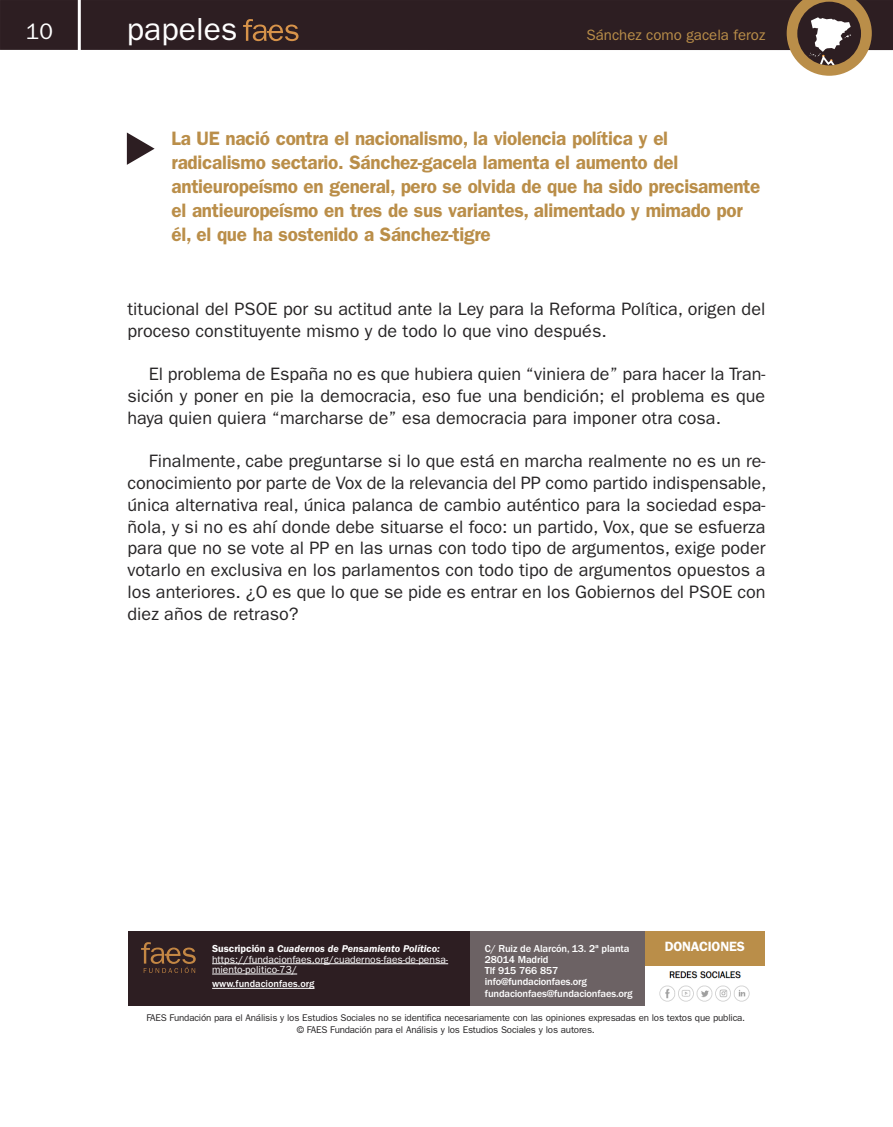
<style>
.page{position:relative;width:893px;height:1127px;background:#fff}
.page>*{position:absolute;margin:0;border:0;box-sizing:border-box;transform-origin:0 0}
.t1{font:31.95px "Franklin Gothic";color:#fff}
.t2{font:22.5px "Franklin Gothic";color:#fff}
.t3{font:600 19.5px/24px "Franklin Gothic";letter-spacing:-.015em;color:#ba8e49}
.t4{font:18px/21.8px "Franklin Gothic";color:#272526;text-align:justify}
.t5{font:15px "Franklin Gothic";color:#ba8e49}
.t6{font:600 13.5px "Franklin Gothic";letter-spacing:-.015em;color:#fff}
.t7{font:500 10.5px/11.2px "Franklin Gothic";letter-spacing:-.015em;color:#fff}
.t8{font:10.2px/10.2px "Franklin Gothic";color:#fff}
.t9{font:500 10.2px "Franklin Gothic";color:#fff}
.t10{font:9.75px/12px "Franklin Gothic";letter-spacing:-.02em;color:#272526;text-align:center}
.s1{font-weight:600}
.s2{font-weight:600;font-style:italic}
</style>
<div class="page">
<div style="left:0;top:0;width:893px;height:50px;background:#2d1e22"></div>
<svg style="left:243px;top:19px;width:56px;height:23px"></svg>
<svg style="left:787px;top:0;width:85px;height:76px"></svg>
<hr style="left:78px;top:0;width:3px;height:52px;background:#fff">
<svg style="left:127px;top:132px;width:28px;height:33px"></svg>
<div style="left:644px;top:931px;width:121px;height:34px;background:#ba8e49"></div>
<div style="left:128px;top:931px;width:343px;height:74px;background:#2d1e22"></div>
<svg style="left:141px;top:942px;width:55px;height:31px"></svg>
<div style="left:471px;top:931px;width:174px;height:74px;background:#6c6264"></div>
<hr style="left:212px;top:963px;width:234px;height:1px;background:#fff">
<hr style="left:212px;top:974px;width:85px;height:1px;background:#fff">
<hr style="left:212px;top:988px;width:103px;height:1px;background:#fff">
<img style="left:659px;top:971px;width:91px;height:31px">
<p class="t2" style="left:26px;top:19px;width:29px">10</p>
<h1 class="t1" style="left:127px;top:11px;width:112px">papeles</h1>
<p class="t5" style="left:586px;top:26px;width:180px">Sánchez como gacela feroz</p>
<p class="t3" style="left:172px;top:126px;width:590px">La UE nació contra el nacionalismo, la violencia política y el radicalismo sectario. Sánchez-gacela lamenta el aumento del antieuropeísmo en general, pero se olvida de que ha sido precisamente el antieuropeísmo en tres de sus variantes, alimentado y mimado por él, el que ha sostenido a Sánchez-tigre</p>
<p class="t4" style="left:128px;top:298px;width:639px">titucional del PSOE por su actitud ante la Ley para la Reforma Política, origen del proceso constituyente mismo y de todo lo que vino después.</p>
<p class="t4" style="left:128px;top:363px;width:639px;text-indent:21px">El problema de España no es que hubiera quien “viniera de” para hacer la Tran&shy;sición y poner en pie la democracia, eso fue una bendición; el problema es que haya quien quiera “marcharse de” esa democracia para imponer otra cosa.</p>
<p class="t4" style="left:128px;top:450px;width:641px;text-indent:21px">Finalmente, cabe preguntarse si lo que está en marcha realmente no es un re&shy;conocimiento por parte de Vox de la relevancia del PP como partido indispensable, única alternativa real, única palanca de cambio auténtico para la sociedad espa&shy;ñola, y si no es ahí donde debe situarse el foco: un partido, Vox, que se esfuerza para que no se vote al PP en las urnas con todo tipo de argumentos, exige poder votarlo en exclusiva en los parlamentos con todo tipo de argumentos opuestos a los anteriores. ¿O es que lo que se pide es entrar en los Gobiernos del PSOE con diez años de retraso?</p>
<p class="t8" style="left:212px;top:944px;width:238px"><span class="s1">Suscripción a</span> <span class="s2">Cuadernos de Pensamiento Político: </span>https://fundacionfaes.org/cuadernos-faes-de-pensa&shy;miento-politico-73/</p>
<p class="t9" style="left:212px;top:978px;width:104px">www.fundacionfaes.org</p>
<p class="t7" style="left:485px;top:942px;width:149px">C/ Ruiz de Alarcón, 13. 2ª planta<br>28014 Madrid<br>Tlf 915 766 857 info@fundacionfaes.org fundacionfaes@fundacionfaes.org</p>
<p class="t6" style="left:665px;top:939px;width:82px">DONACIONES</p>
<p class="t10" style="left:146px;top:1012px;width:600px">FAES Fundación para el Análisis y los Estudios Sociales no se identifica necesariamente con las opiniones expresadas en los textos que publica. © FAES Fundación para el Análisis y los Estudios Sociales y los autores.</p>
</div>
